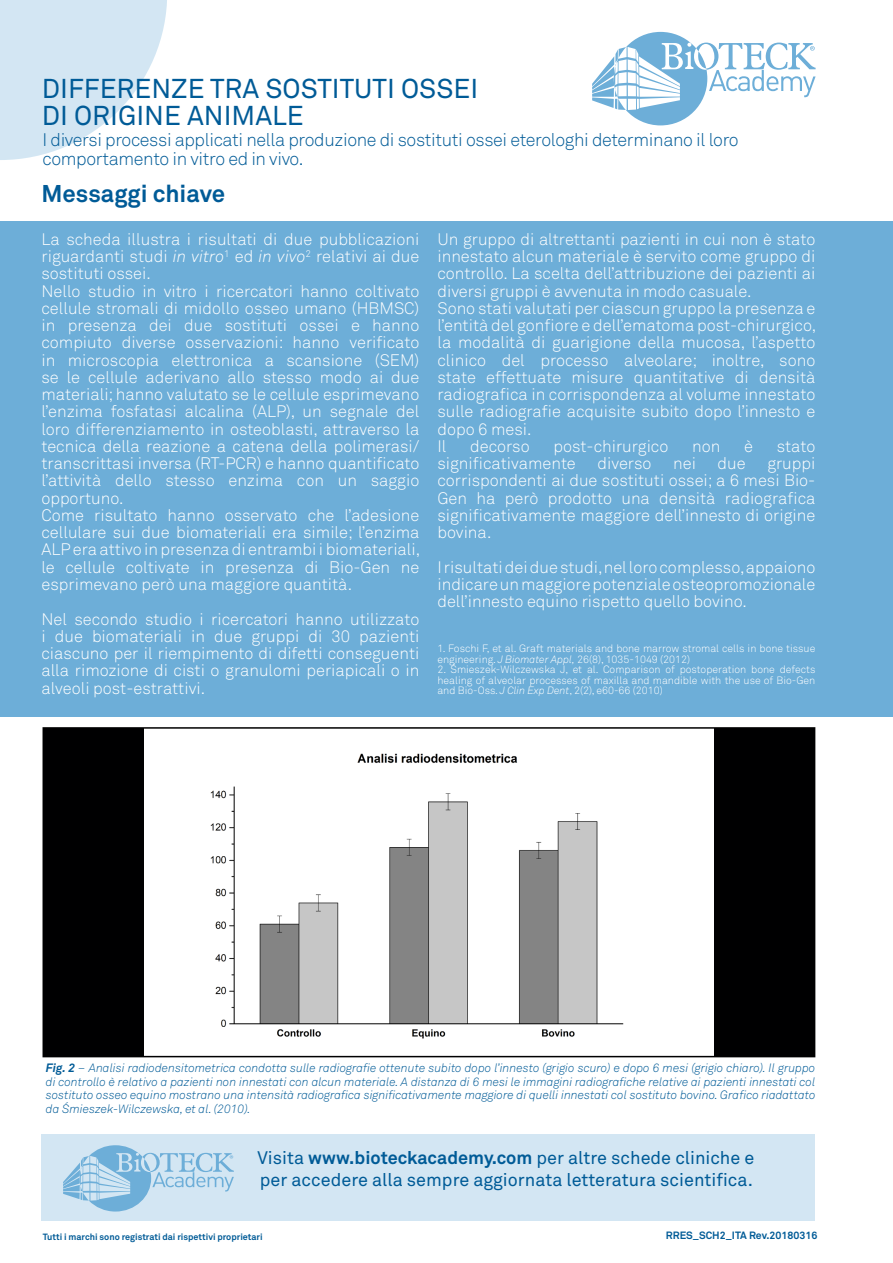
<style>
.page{position:relative;width:893px;height:1263px;background:#fff}
.page>*{position:absolute;margin:0;border:0;box-sizing:border-box;transform-origin:0 0}
.t1{font:27px "Akkurat Pro";color:#005b97}
.t2{font:700 24px "Akkurat Pro";color:#005b97}
.t3{font:18px/19.5px "Akkurat Light Pro";letter-spacing:-.02em;color:#005b97}
.t4{font:18px/21.6px "Akkurat Pro";color:#005b97}
.t5{font:16.5px/17.2px "Akkurat Light Pro";color:#fff;text-align:justify}
.t6{font:italic 12px/13.5px "Akkurat Light Pro";color:#005b97;text-align:justify}
.t7{font:10.5px/10.5px "Akkurat Light Pro";color:#fff}
.t8{font:700 10.5px "Akkurat Pro";color:#005b97}
.t9{font:700 9px "Akkurat Pro";color:#005b97}
.s1{font-style:italic}
.s2{font-family:"Akkurat Pro";font-weight:700}
.s3{font-weight:700}
</style>
<div class="page">
<div style="left:0;top:221px;width:893px;height:495px;background:#6daed8"></div>
<div style="left:43px;top:728px;width:772px;height:328px;background:#000001"></div>
<img style="left:144px;top:730px;width:569px;height:324px">
<div style="left:43px;top:727px;width:772px;height:330px;border:2px solid #000001"></div>
<svg style="left:0;top:0;width:167px;height:160px"></svg>
<svg style="left:592px;top:32px;width:224px;height:93px"></svg>
<div style="left:41px;top:1134px;width:774px;height:86px;background:#d3e6f3"></div>
<svg style="left:63px;top:1145px;width:171px;height:66px"></svg>
<p class="t1" style="left:42px;top:73px;width:438px">DIFFERENZE TRA SOSTITUTI OSSEI</p>
<p class="t1" style="left:42px;top:100px;width:263px">DI ORIGINE ANIMALE</p>
<p class="t3" style="left:43px;top:130px;width:698px">I diversi processi applicati nella produzione di sostituti ossei eterologhi determinano il loro comportamento in vitro ed in vivo.</p>
<p class="t2" style="left:41px;top:179px;width:185px">Messaggi chiave</p>
<p class="t5" style="left:41px;top:231px;width:379px">La scheda illustra i risultati di due pubblicazioni riguardanti studi <span class="s1">in vitro</span><sup>1</sup> ed <span class="s1">in vivo</span><sup>2</sup> relativi ai due sostituti ossei.</p>
<p class="t5" style="left:41px;top:283px;width:379px">Nello studio in vitro i ricercatori hanno coltivato cellule stromali di midollo osseo umano (HBMSC) in presenza dei due sostituti ossei e hanno compiuto diverse osservazioni: hanno verificato in microscopia elettronica a scansione (SEM) se le cellule aderivano allo stesso modo ai due materiali; hanno valutato se le cellule esprimevano l’enzima fosfatasi alcalina (ALP), un segnale del loro differenziamento in osteoblasti, attraverso la tecnica della reazione a catena della polimerasi/ transcrittasi inversa (RT-PCR) e hanno quantificato l’attività dello stesso enzima con un saggio opportuno.</p>
<p class="t5" style="left:41px;top:507px;width:380px">Come risultato hanno osservato che l’adesione cellulare sui due biomateriali era simile; l’enzima ALP era attivo in presenza di entrambi i biomateriali, le cellule coltivate in presenza di Bio-Gen ne esprimevano però una maggiore quantità.</p>
<p class="t5" style="left:41px;top:610px;width:379px">Nel secondo studio i ricercatori hanno utilizzato i due biomateriali in due gruppi di 30 pazienti ciascuno per il riempimento di difetti conseguenti alla rimozione di cisti o granulomi periapicali o in alveoli post-estrattivi.</p>
<p class="t5" style="left:437px;top:231px;width:379px">Un gruppo di altrettanti pazienti in cui non è stato innestato alcun materiale è servito come gruppo di controllo. La scelta dell’attribuzione dei pazienti ai diversi gruppi è avvenuta in modo casuale.</p>
<p class="t5" style="left:437px;top:300px;width:380px">Sono stati valutati per ciascun gruppo la presenza e l’entità del gonfiore e dell’ematoma post-chirurgico, la modalità di guarigione della mucosa, l’aspetto clinico del processo alveolare; inoltre, sono state effettuate misure quantitative di densità radiografica in corrispondenza al volume innestato sulle radiografie acquisite subito dopo l’innesto e dopo 6 mesi.</p>
<p class="t5" style="left:437px;top:438px;width:11px">Il</p>
<p class="t5" style="left:470px;top:438px;width:61px">decorso</p>
<p class="t5" style="left:553px;top:438px;width:116px">post-chirurgico</p>
<p class="t5" style="left:692px;top:438px;width:30px">non</p>
<p class="t5" style="left:744px;top:438px;width:10px">è</p>
<p class="t5" style="left:777px;top:438px;width:40px">stato</p>
<p class="t5" style="left:437px;top:455px;width:140px">significativamente</p>
<p class="t5" style="left:597px;top:455px;width:56px">diverso</p>
<p class="t5" style="left:673px;top:455px;width:24px">nei</p>
<p class="t5" style="left:718px;top:455px;width:30px">due</p>
<p class="t5" style="left:437px;top:455px;width:379px;text-indent:330px">gruppi corrispondenti ai due sostituti ossei; a 6 mesi Bio-Gen ha però prodotto una densità radiografica significativamente maggiore dell’innesto di origine bovina.</p>
<p class="t5" style="left:437px;top:559px;width:379px">I risultati dei due studi, nel loro complesso, appaiono indicare un maggiore potenziale osteopromozionale dell’innesto equino rispetto quello bovino.</p>
<p class="t7" style="left:437px;top:643px;width:379px">1. Foschi F, et al. Graft materials and bone marrow stromal cells in bone tissue engineering. <span class="s1">J Biomater Appl,</span> 26(8), 1035-1049 (2012)</p>
<p class="t7" style="left:437px;top:664px;width:379px;text-align:justify">2. Śmieszek-Wilczewska J, et al. Comparison of postoperation bone defects healing of alveolar processes of maxilla and mandible with the use of Bio-Gen and Bio-Oss. <span class="s1">J Clin Exp Dent</span>, 2(2), e60-66 (2010)</p>
<p class="t6" style="left:46px;top:1062px;width:771px"><span class="s2">Fig. 2</span> – Analisi radiodensitometrica condotta sulle radiografie ottenute subito dopo l’innesto (grigio scuro) e dopo 6 mesi (grigio chiaro). Il gruppo di controllo è relativo a pazienti non innestati con alcun materiale. A distanza di 6 mesi le immagini radiografiche relative ai pazienti innestati col sostituto osseo equino mostrano una intensità radiografica significativamente maggiore di quelli innestati col sostituto bovino. Grafico riadattato da Śmieszek-Wilczewska, et al. (2010).</p>
<p class="t4" style="left:258px;top:1147px;width:498px">Visita <span class="s3">www.bioteckacademy.com</span> per altre schede cliniche e per accedere alla sempre aggiornata letteratura scientifica.</p>
<p class="t9" style="left:43px;top:1231px;width:221px">Tutti i marchi sono registrati dai rispettivi proprietari</p>
<p class="t8" style="left:666px;top:1229px;width:153px">RRES_SCH2_ITA Rev.20180316</p>
</div>
